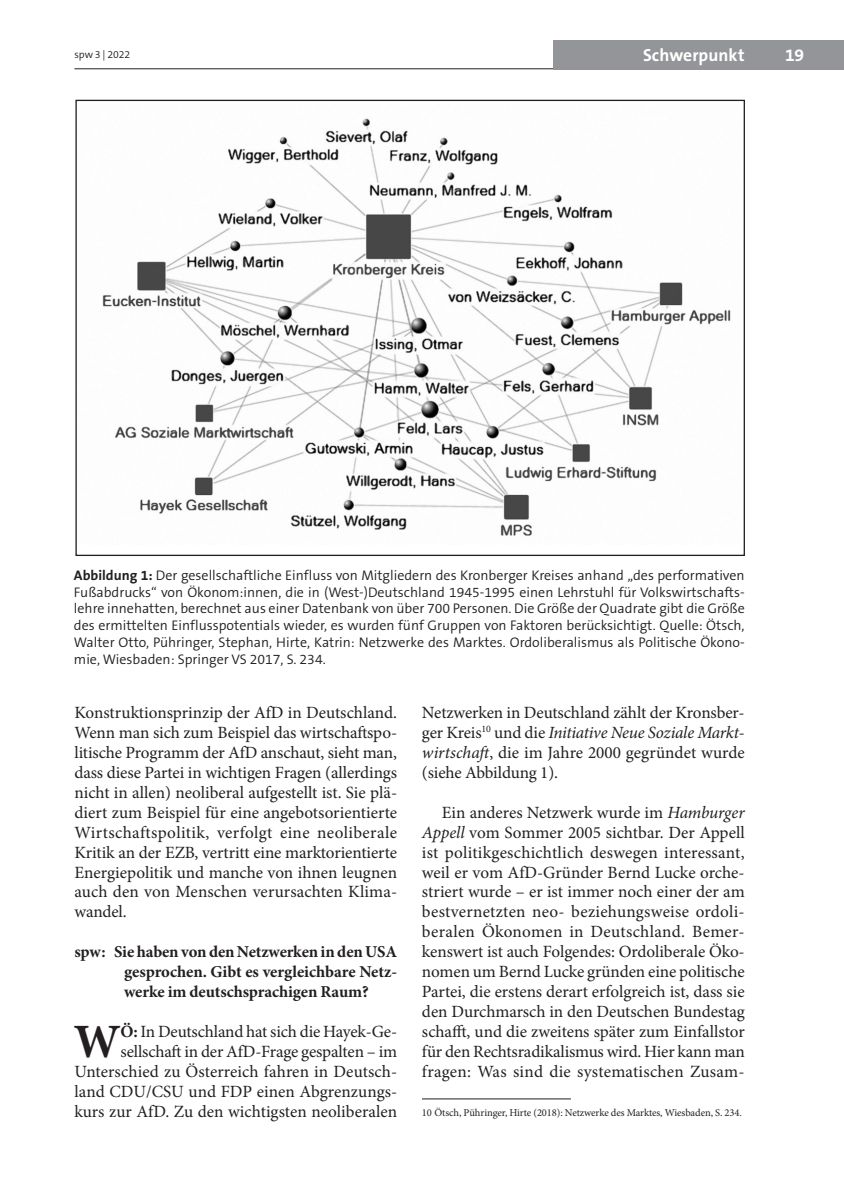
<style>
.page{position:relative;width:844px;height:1181px;background:#fff}
.page>*{position:absolute;margin:0;border:0;box-sizing:border-box;transform-origin:0 0}
.t1{font:700 47.77px "Minion Pro";color:#231f20}
.t2{font:700 17.5px "The Sans B7";letter-spacing:.005em;color:#fff}
.t3{font:17.15px/19.9px "Minion Pro";color:#231f20;text-align:justify}
.t4{font:700 16.62px/19.9px "Minion Pro";letter-spacing:-.005em;color:#231f20;text-align:justify}
.t5{font:300 14px/16.8px "The Sans B4";color:#231f20;text-align:justify}
.t6{font:10.5px "Minion Pro";letter-spacing:-.005em;color:#231f20}
.t7{font:300 10.5px "The Sans B4";letter-spacing:-.005em;color:#231f20}
.s1{font-family:"The Sans B7";font-weight:700}
.s2{font-weight:700}
.s3{font-style:italic}
</style>
<div class="page">
<hr style="left:74px;top:68px;width:654px;height:1px;background:#231f20">
<div style="left:553px;top:40px;width:290px;height:29px;background:#939598"></div>
<hr style="left:422px;top:1098px;width:148px;height:1px;background:#231f20">
<img style="left:102px;top:118px;width:629px;height:418px">
<p class="t7" style="left:74px;top:49px;width:57px">spw 3 | 2022</p>
<p class="t2" style="left:642px;top:46px;width:103px">Schwerpunkt</p>
<p class="t2" style="left:785px;top:46px;width:20px">19</p>
<p class="t5" style="left:74px;top:567px;width:672px"><span class="s1">Abbildung 1:</span> Der gesellschaftliche Einfluss von Mitgliedern des Kronberger Kreises anhand „des performativen Fußabdrucks“ von Ökonom:innen, die in (West-)Deutschland 1945-1995 einen Lehrstuhl für Volkswirtschafts&shy;lehre innehatten, berechnet aus einer Datenbank von über 700 Personen. Die Größe der Quadrate gibt die Größe des ermittelten Einflusspotentials wieder, es wurden fünf Gruppen von Faktoren berücksichtigt. Quelle: Ötsch, Walter Otto, Pühringer, Stephan, Hirte, Katrin: Netzwerke des Marktes. Ordoliberalismus als Politische Ökono&shy;mie, Wiesbaden: Springer VS 2017, S. 234.</p>
<p class="t3" style="left:74px;top:702px;width:324px">Konstruktionsprinzip der AfD in Deutschland.<br>Wenn man sich zum Beispiel das wirtschaftspo&shy;litische Programm der AfD anschaut, sieht man, dass diese Partei in wichtigen Fragen (allerdings nicht in allen) neoliberal aufgestellt ist. Sie plä&shy;diert zum Beispiel für eine angebotsorientierte Wirtschaftspolitik, verfolgt eine neoliberale Kritik an der EZB, vertritt eine marktorientierte Energiepolitik und manche von ihnen leugnen auch den von Menschen verursachten Klima&shy;wandel.</p>
<p class="t4" style="left:124px;top:942px;width:274px;text-indent:-50px">spw: Sie haben von den Netzwerken in den USA gesprochen. Gibt es vergleichbare Netz&shy;werke im deutschsprachigen Raum?</p>
<h1 class="t1" style="left:74px;top:1008px;width:48px">W</h1>
<p class="t3" style="left:74px;top:1021px;width:324px;text-align:right"><span class="s2">Ö:</span> In Deutschland hat sich die Hayek-Ge&shy;sellschaft in der AfD-Frage gespalten – im Unterschied zu Österreich fahren in Deutsch&shy;land CDU/CSU und FDP einen Abgrenzungs&shy;kurs zur AfD. Zu den wichtigsten neoliberalen</p>
<p class="t3" style="left:422px;top:702px;width:324px">Netzwerken in Deutschland zählt der Kronsber&shy;ger Kreis<sup>10</sup> und die <span class="s3">Initiative Neue Soziale Markt&shy;wirtschaft</span>, die im Jahre 2000 gegründet wurde (siehe Abbildung 1).</p>
<p class="t3" style="left:422px;top:802px;width:324px;text-indent:20px">Ein anderes Netzwerk wurde im <span class="s3">Hamburger Appell</span> vom Sommer 2005 sichtbar. Der Appell ist politikgeschichtlich deswegen interessant, weil er vom AfD-Gründer Bernd Lucke orche&shy;striert wurde – er ist immer noch einer der am bestvernetzten neo- beziehungsweise ordoli&shy;beralen Ökonomen in Deutschland. Bemer&shy;kenswert ist auch Folgendes: Ordoliberale Öko&shy;nomen um Bernd Lucke gründen eine politische Partei, die erstens derart erfolgreich ist, dass sie den Durchmarsch in den Deutschen Bundestag schafft, und die zweitens später zum Einfallstor für den Rechtsradikalismus wird. Hier kann man fragen: Was sind die systematischen Zusam-</p>
<p class="t6" style="left:422px;top:1106px;width:321px">10 Ötsch, Pühringer, Hirte (2018): Netzwerke des Marktes, Wiesbaden, S. 234.</p>
</div>
